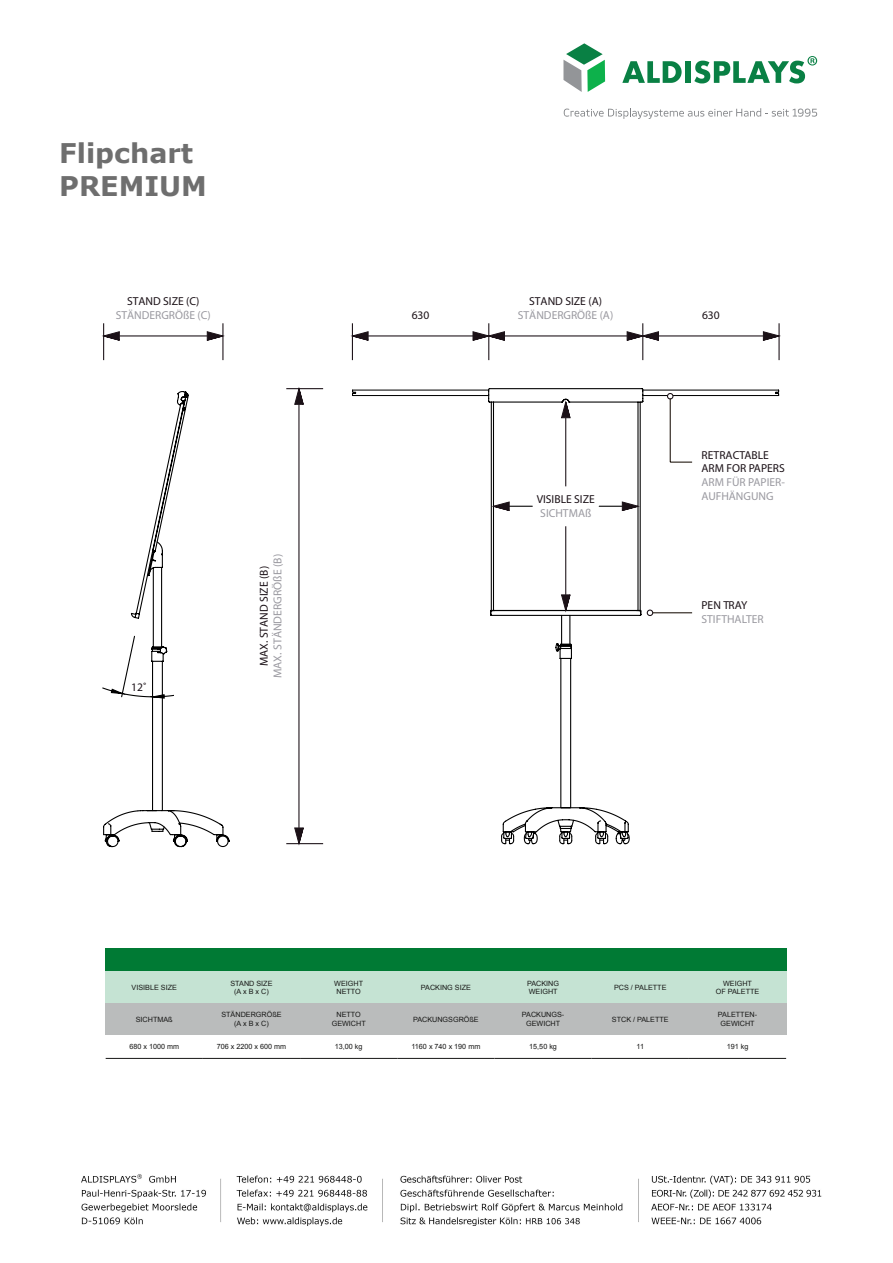
<style>
.page{position:relative;width:893px;height:1263px;background:#fff}
.page>*{position:absolute;margin:0;border:0;box-sizing:border-box;transform-origin:0 0}
.t1{font:700 27.15px/32.5px "Verdana";color:#6e6e6e}
.t2{font:11.55px/13.8px "Myriad Pro";color:#9a99a0;text-align:center}
.t3{font:11.55px/13.8px "Myriad Pro";color:#1b1117;text-align:center}
.t4{font:7.2px/8.7px "Arial";color:#171716;text-align:center}
.s1{color:#1b1117}
.s2{color:#9a99a0}
</style>
<div class="page">
<svg style="left:622px;top:61px;width:60px;height:22px"></svg>
<div style="left:685px;top:61px;width:6px;height:22px;background:#098044"></div>
<svg style="left:694px;top:56px;width:123px;height:27px"></svg>
<svg style="left:563px;top:43px;width:42px;height:49px"></svg>
<svg style="left:564px;top:108px;width:253px;height:11px"></svg>
<div style="left:689px;top:948px;width:97px;height:23px;background:#007a34"></div>
<div style="left:592px;top:948px;width:97px;height:23px;background:#007a34"></div>
<div style="left:494px;top:948px;width:98px;height:23px;background:#007a34"></div>
<div style="left:397px;top:948px;width:97px;height:23px;background:#007a34"></div>
<div style="left:300px;top:948px;width:97px;height:23px;background:#007a34"></div>
<div style="left:203px;top:948px;width:97px;height:23px;background:#007a34"></div>
<div style="left:106px;top:948px;width:97px;height:23px;background:#007a34"></div>
<div style="left:689px;top:971px;width:97px;height:32px;background:#c5e3d3"></div>
<div style="left:592px;top:971px;width:97px;height:32px;background:#c5e3d3"></div>
<div style="left:494px;top:971px;width:98px;height:32px;background:#c5e3d3"></div>
<div style="left:397px;top:971px;width:97px;height:32px;background:#c5e3d3"></div>
<div style="left:300px;top:971px;width:97px;height:32px;background:#c5e3d3"></div>
<div style="left:203px;top:971px;width:97px;height:32px;background:#c5e3d3"></div>
<div style="left:106px;top:971px;width:97px;height:32px;background:#c5e3d3"></div>
<div style="left:689px;top:1003px;width:97px;height:32px;background:#babcbc"></div>
<div style="left:592px;top:1003px;width:97px;height:32px;background:#babcbc"></div>
<div style="left:494px;top:1003px;width:98px;height:32px;background:#babcbc"></div>
<div style="left:397px;top:1003px;width:97px;height:32px;background:#babcbc"></div>
<div style="left:300px;top:1003px;width:97px;height:32px;background:#babcbc"></div>
<div style="left:203px;top:1003px;width:97px;height:32px;background:#babcbc"></div>
<div style="left:106px;top:1003px;width:97px;height:32px;background:#babcbc"></div>
<hr style="left:106px;top:1058px;width:97px;height:1px;background:#171716">
<hr style="left:203px;top:1058px;width:97px;height:1px;background:#171716">
<hr style="left:300px;top:1058px;width:97px;height:1px;background:#171716">
<hr style="left:397px;top:1058px;width:97px;height:1px;background:#171716">
<hr style="left:494px;top:1058px;width:98px;height:1px;background:#171716">
<hr style="left:592px;top:1058px;width:97px;height:1px;background:#171716">
<hr style="left:689px;top:1058px;width:97px;height:1px;background:#171716">
<svg style="left:488px;top:388px;width:156px;height:457px"></svg>
<svg style="left:103px;top:537px;width:126px;height:311px"></svg>
<svg style="left:152px;top:394px;width:37px;height:158px"></svg>
<hr style="left:658px;top:335px;width:105px;height:1px;background:#1b1117">
<hr style="left:504px;top:335px;width:123px;height:1px;background:#1b1117">
<svg style="left:599px;top:501px;width:39px;height:10px"></svg>
<svg style="left:627px;top:331px;width:32px;height:10px"></svg>
<svg style="left:492px;top:501px;width:40px;height:10px"></svg>
<hr style="left:642px;top:323px;width:1px;height:37px;background:#1b1117">
<svg style="left:763px;top:331px;width:15px;height:10px"></svg>
<hr style="left:368px;top:335px;width:105px;height:1px;background:#1b1117">
<hr style="left:778px;top:323px;width:2px;height:37px;background:#1b1117">
<svg style="left:472px;top:331px;width:33px;height:10px"></svg>
<svg style="left:351px;top:331px;width:18px;height:10px"></svg>
<hr style="left:119px;top:335px;width:88px;height:1px;background:#1b1117">
<hr style="left:488px;top:323px;width:1px;height:37px;background:#1b1117">
<hr style="left:352px;top:323px;width:1px;height:37px;background:#1b1117">
<svg style="left:207px;top:331px;width:15px;height:10px"></svg>
<svg style="left:102px;top:331px;width:18px;height:10px"></svg>
<hr style="left:565px;top:526px;width:1px;height:69px;background:#1b1117">
<hr style="left:565px;top:418px;width:1px;height:68px;background:#1b1117">
<hr style="left:298px;top:404px;width:1px;height:424px;background:#1b1117">
<hr style="left:103px;top:323px;width:1px;height:37px;background:#1b1117">
<hr style="left:222px;top:323px;width:1px;height:37px;background:#1b1117">
<svg style="left:294px;top:389px;width:10px;height:16px"></svg>
<svg style="left:294px;top:827px;width:10px;height:18px"></svg>
<svg style="left:561px;top:594px;width:9px;height:18px"></svg>
<hr style="left:286px;top:388px;width:37px;height:1px;background:#1b1117">
<hr style="left:286px;top:843px;width:37px;height:1px;background:#1b1117">
<div style="left:647px;top:609px;width:6px;height:7px;border:1px solid #1b1117;border-radius:50%"></div>
<svg style="left:352px;top:389px;width:428px;height:29px"></svg>
<hr style="left:653px;top:612px;width:39px;height:1px;background:#1e150d">
<svg style="left:670px;top:462px;width:22px;height:1px"></svg>
<hr style="left:670px;top:398px;width:1px;height:64px;background:#1e150d">
<img style="left:81px;top:1174px;width:741px;height:52px">
<p class="t1" style="left:59px;top:136px;width:149px">Flipchart<br>PREMIUM</p>
<p class="t2" style="left:116px;top:294px;width:97px"><span class="s1">STAND SIZE (C)<br></span>STÄNDERGRÖßE (C)</p>
<p class="t2" style="left:518px;top:294px;width:97px"><span class="s1">STAND SIZE (A)<br></span>STÄNDERGRÖßE (A)</p>
<p class="t3" style="left:412px;top:308px;width:19px">630</p>
<p class="t3" style="left:702px;top:308px;width:19px">630</p>
<p class="t3" style="left:131px;top:680px;width:17px">12˚</p>
<p class="t2" style="left:257px;top:678px;width:125px;rotate:-90deg"><span class="s1">MAX. STAND SIZE (B)<br></span>MAX. STÄNDERGRÖßE (B)</p>
<p class="t3" style="left:537px;top:492px;width:60px">VISIBLE SIZE<br><span class="s2">SICHTMAß</span></p>
<p class="t3" style="left:701px;top:448px;width:85px;text-align:left">RETRACTABLE<br>ARM FOR PAPERS<br><span class="s2">ARM FÜR PAPIER-<br>AUFHÄNGUNG</span></p>
<p class="t2" style="left:701px;top:598px;width:64px;text-align:left"><span class="s1">PEN TRAY<br></span>STIFTHALTER</p>
<p class="t4" style="left:132px;top:983px;width:47px">VISIBLE SIZE</p>
<p class="t4" style="left:230px;top:979px;width:43px">STAND SIZE (A x B x C)</p>
<p class="t4" style="left:334px;top:979px;width:30px">WEIGHT<br>NETTO</p>
<p class="t4" style="left:421px;top:983px;width:52px">PACKING SIZE</p>
<p class="t4" style="left:527px;top:979px;width:33px;text-align:left">PACKING<br>WEIGHT</p>
<p class="t4" style="left:614px;top:983px;width:54px">PCS / PALETTE</p>
<p class="t4" style="left:716px;top:979px;width:45px">WEIGHT<br>OF PALETTE</p>
<p class="t4" style="left:136px;top:1015px;width:38px">SICHTMAß</p>
<p class="t4" style="left:221px;top:1011px;width:62px">STÄNDERGRÖßE (A x B x C)</p>
<p class="t4" style="left:332px;top:1011px;width:36px">NETTO<br>GEWICHT</p>
<p class="t4" style="left:413px;top:1015px;width:67px">PACKUNGSGRÖßE</p>
<p class="t4" style="left:522px;top:1011px;width:44px">PACKUNGS-<br>GEWICHT</p>
<p class="t4" style="left:612px;top:1015px;width:58px">STCK / PALETTE</p>
<p class="t4" style="left:718px;top:1011px;width:41px">PALETTEN-<br>GEWICHT</p>
<p class="t4" style="left:129px;top:1042px;width:51px">680 x 1000 mm</p>
<p class="t4" style="left:217px;top:1042px;width:71px">706 x 2200 x 600 mm</p>
<p class="t4" style="left:335px;top:1042px;width:29px">13,00 kg</p>
<p class="t4" style="left:411px;top:1042px;width:70px">1160 x 740 x 190 mm</p>
<p class="t4" style="left:529px;top:1042px;width:29px">15,50 kg</p>
<p class="t4" style="left:637px;top:1042px;width:9px">11</p>
<p class="t4" style="left:727px;top:1042px;width:23px">191 kg</p>
</div>
